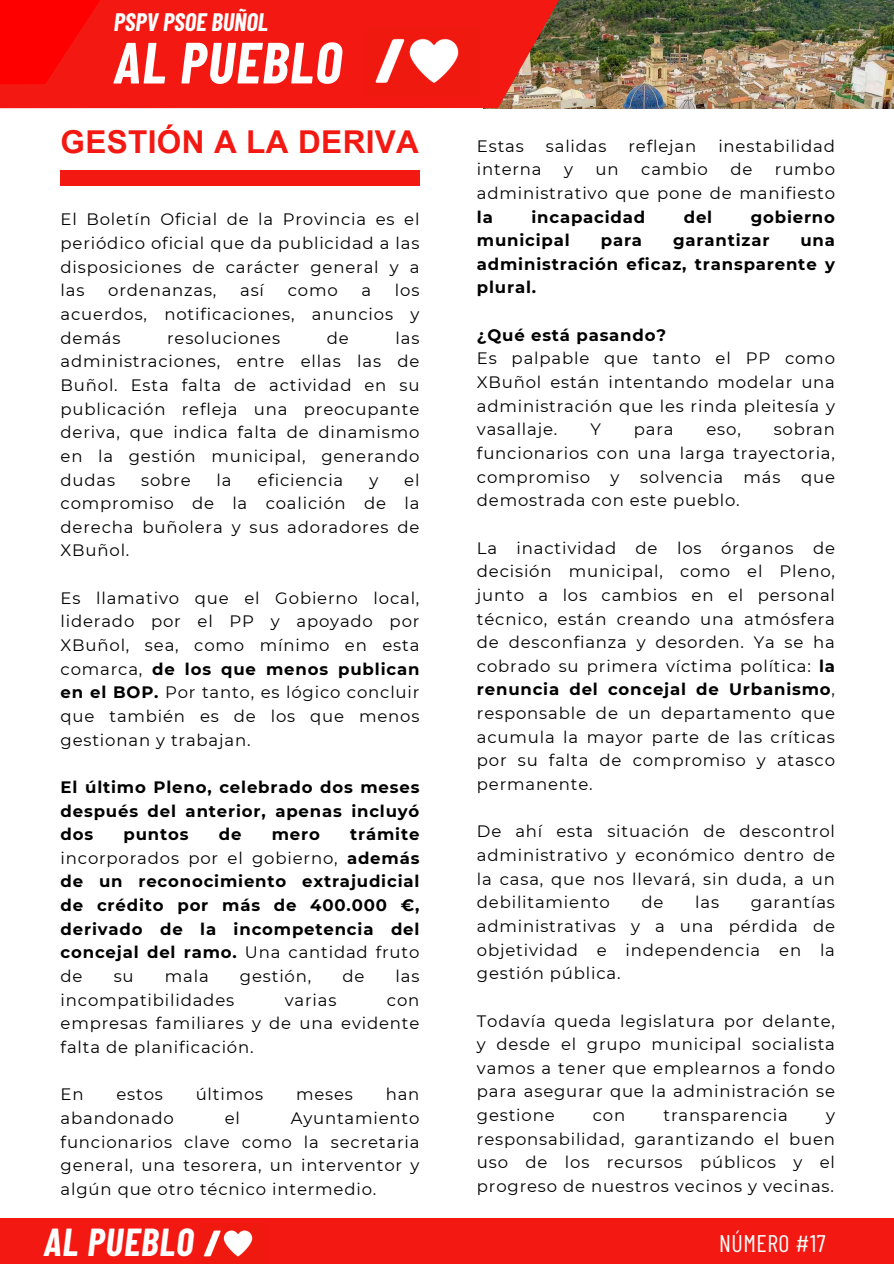
<style>
.page{position:relative;width:894px;height:1264px;background:#fff}
.page>*{position:absolute;margin:0;border:0;box-sizing:border-box;transform-origin:0 0}
.t1{font:italic 700 58.05px "Barlow Condensed";letter-spacing:.025em;color:#fff}
.t2{font:italic 700 38.1px "Barlow Condensed";letter-spacing:.025em;color:#fff}
.t3{font:700 31.5px "Arial Unicode MS";letter-spacing:.01em;color:#f31912}
.t4{font:italic 700 24.75px "Barlow Condensed";color:#fff}
.t5{font:24px "Barlow Condensed";letter-spacing:.02em;color:#fff}
.t6{font:16.5px/23.7px "Montserrat";letter-spacing:.05em;color:#000;text-align:justify}
.t7{font:700 16.5px/23.7px "Montserrat";letter-spacing:.05em;color:#000;text-align:justify}
.s1{font-weight:700}
.s2{font-weight:400}
</style>
<div class="page">
<img style="left:559px;top:0;width:334px;height:108px">
<svg style="left:0;top:0;width:559px;height:109px;background:#eb231a"></svg>
<svg style="left:0;top:0;width:110px;height:85px;background:#fa0806"></svg>
<img style="left:367px;top:26px;width:112px;height:70px">
<div style="left:61px;top:170px;width:359px;height:16px;background:#f31912"></div>
<div style="left:0;top:1217px;width:893px;height:46px;background:#f31912"></div>
<img style="left:203px;top:1230px;width:50px;height:27px">
<p class="t4" style="left:114px;top:6px;width:156px">PSPV PSOE BUÑOL</p>
<p class="t1" style="left:114px;top:25px;width:229px">AL PUEBLO</p>
<h3 class="t3" style="left:61px;top:119px;width:360px">GESTIÓN A LA DERIVA</h3>
<h4 class="t6" style="left:61px;top:208px;width:360px">El Boletín Oficial de la Provincia es el periódico oficial que da publicidad a las disposiciones de carácter general y a las</h4>
<h4 class="t6" style="left:61px;top:278px;width:360px;text-indent:334px">los acuerdos, notificaciones, anuncios y demás</h4>
<h4 class="t6" style="left:108px;top:278px;width:110px">ordenanzas,</h4>
<h4 class="t6" style="left:240px;top:278px;width:25px">así</h4>
<h4 class="t6" style="left:288px;top:278px;width:51px">como</h4>
<h4 class="t6" style="left:361px;top:278px;width:11px">a</h4>
<h4 class="t6" style="left:61px;top:326px;width:360px;text-indent:335px">las administraciones, entre ellas las de Buñol. Esta falta de actividad en su publicación refleja una preocupante deriva, que indica falta de dinamismo en la gestión municipal, generando dudas</h4>
<h4 class="t6" style="left:167px;top:326px;width:114px">resoluciones</h4>
<h4 class="t6" style="left:327px;top:326px;width:23px">de</h4>
<h4 class="t6" style="left:141px;top:467px;width:51px">sobre</h4>
<h4 class="t6" style="left:216px;top:467px;width:16px">la</h4>
<h4 class="t6" style="left:257px;top:467px;width:87px">eficiencia</h4>
<h4 class="t6" style="left:369px;top:467px;width:10px">y</h4>
<h4 class="t6" style="left:61px;top:467px;width:360px;text-indent:343px">el compromiso de la coalición de la derecha buñolera y sus adoradores de XBuñol.</h4>
<h1 class="t6" style="left:61px;top:586px;width:360px">Es llamativo que el Gobierno local, liderado por el PP y apoyado por XBuñol, sea, como mínimo en esta comarca, <span class="s1">de los que menos publican en el BOP.</span> Por tanto, es lógico concluir que también es de los que menos gestionan y trabajan.</h1>
<p class="t7" style="left:61px;top:775px;width:360px">El último Pleno, celebrado dos meses después del anterior, apenas incluyó dos</p>
<p class="t7" style="left:61px;top:822px;width:360px;text-indent:289px">trámite <span class="s2">incorporados por el gobierno,</span> además de un reconocimiento extrajudicial de crédito por más de 400.000 €, derivado de la incompetencia del concejal del ramo. <span class="s2">Una cantidad fruto de</span></p>
<p class="t7" style="left:123px;top:822px;width:66px">puntos</p>
<p class="t7" style="left:219px;top:822px;width:24px">de</p>
<p class="t7" style="left:272px;top:822px;width:50px">mero</p>
<p class="t6" style="left:114px;top:964px;width:21px">su</p>
<p class="t6" style="left:165px;top:964px;width:45px">mala</p>
<p class="t6" style="left:240px;top:964px;width:73px">gestión,</p>
<p class="t6" style="left:342px;top:964px;width:23px">de</p>
<p class="t6" style="left:395px;top:964px;width:25px">las</p>
<p class="t6" style="left:61px;top:987px;width:175px">incompatibilidades</p>
<p class="t6" style="left:285px;top:987px;width:53px">varias</p>
<p class="t6" style="left:61px;top:987px;width:360px;text-indent:326px">con empresas familiares y de una evidente falta de planificación.</p>
<p class="t6" style="left:61px;top:1082px;width:25px">En</p>
<p class="t6" style="left:116px;top:1082px;width:48px">estos</p>
<p class="t6" style="left:196px;top:1082px;width:69px">últimos</p>
<p class="t6" style="left:296px;top:1082px;width:58px">meses</p>
<p class="t6" style="left:385px;top:1082px;width:35px">han</p>
<p class="t6" style="left:61px;top:1106px;width:115px">abandonado</p>
<p class="t6" style="left:225px;top:1106px;width:17px">el</p>
<p class="t6" style="left:61px;top:1106px;width:360px;text-indent:230px">Ayuntamiento funcionarios clave como la secretaria general, una tesorera, un interventor y algún que otro técnico intermedio.</p>
<p class="t6" style="left:477px;top:134px;width:48px">Estas</p>
<p class="t6" style="left:545px;top:134px;width:62px">salidas</p>
<p class="t6" style="left:628px;top:134px;width:69px">reflejan</p>
<p class="t6" style="left:718px;top:134px;width:118px">inestabilidad</p>
<p class="t6" style="left:477px;top:157px;width:66px">interna</p>
<p class="t6" style="left:564px;top:157px;width:10px">y</p>
<p class="t6" style="left:595px;top:157px;width:25px">un</p>
<p class="t6" style="left:641px;top:157px;width:68px">cambio</p>
<p class="t6" style="left:730px;top:157px;width:23px">de</p>
<p class="t6" style="left:477px;top:157px;width:359px;text-indent:298px">rumbo administrativo que pone de manifiesto <span class="s1">la</span></p>
<p class="t7" style="left:531px;top:205px;width:115px">incapacidad</p>
<p class="t7" style="left:683px;top:205px;width:30px">del</p>
<p class="t7" style="left:750px;top:205px;width:86px">gobierno</p>
<p class="t7" style="left:477px;top:228px;width:94px">municipal</p>
<p class="t7" style="left:600px;top:228px;width:43px">para</p>
<p class="t7" style="left:673px;top:228px;width:98px">garantizar</p>
<p class="t7" style="left:477px;top:228px;width:359px;text-indent:323px">una administración eficaz, transparente y plural.</p>
<p class="t7" style="left:477px;top:323px;width:191px">¿Qué está pasando?</p>
<p class="t6" style="left:477px;top:346px;width:359px">Es palpable que tanto el PP como XBuñol están intentando modelar una administración que les rinda pleitesía y vasallaje.</p>
<p class="t6" style="left:477px;top:417px;width:359px;text-indent:297px">sobran funcionarios con una larga trayectoria, compromiso y solvencia más que demostrada con este pueblo.</p>
<p class="t6" style="left:477px;top:536px;width:359px">La inactividad de los órganos de decisión municipal, como el Pleno, junto a los cambios en el personal técnico, están creando una atmósfera de desconfianza y desorden. Ya se ha cobrado su primera víctima política: <span class="s1">la renuncia del concejal de Urbanismo</span>, responsable de un departamento que acumula la mayor parte de las críticas por su falta de compromiso y atasco permanente.</p>
<p class="t6" style="left:477px;top:819px;width:359px">De ahí esta situación de descontrol administrativo y económico dentro de la casa, que nos llevará, sin duda, a un debilitamiento</p>
<p class="t6" style="left:590px;top:417px;width:12px">Y</p>
<p class="t6" style="left:633px;top:417px;width:41px">para</p>
<p class="t6" style="left:706px;top:417px;width:36px">eso,</p>
<p class="t6" style="left:641px;top:890px;width:23px">de</p>
<p class="t6" style="left:695px;top:890px;width:25px">las</p>
<p class="t6" style="left:477px;top:890px;width:359px;text-indent:274px">garantías administrativas y a una pérdida de objetividad e independencia en la gestión pública.</p>
<p class="t6" style="left:477px;top:1008px;width:359px">Todavía queda legislatura por delante, y desde el grupo municipal socialista vamos a tener que emplearnos a fondo para asegurar que la administración se gestione</p>
<p class="t6" style="left:592px;top:1103px;width:34px">con</p>
<p class="t6" style="left:663px;top:1103px;width:126px">transparencia</p>
<p class="t6" style="left:477px;top:1103px;width:359px;text-indent:349px">y responsabilidad, garantizando el buen uso de los recursos públicos y el progreso de nuestros vecinos y vecinas.</p>
<p class="t2" style="left:44px;top:1217px;width:151px">AL PUEBLO</p>
<p class="t5" style="left:719px;top:1227px;width:108px">NÚMERO #17</p>
</div>
